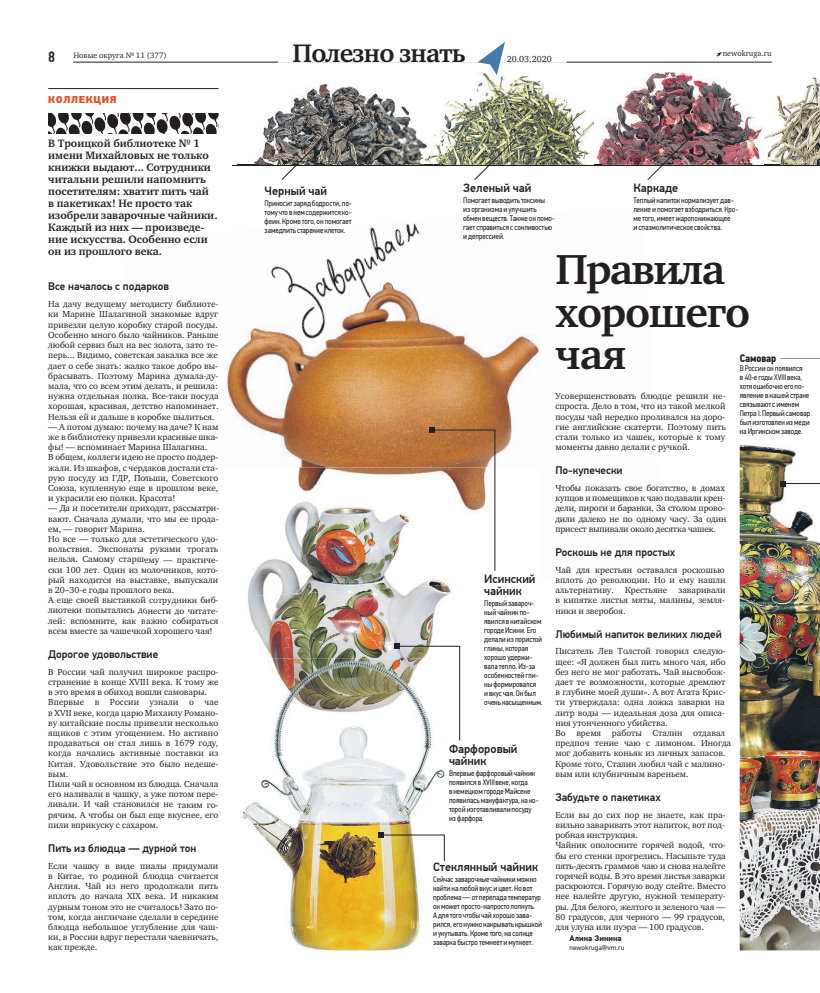
<style>
.page{position:relative;width:820px;height:993px;background:#fff}
.page>*{position:absolute;margin:0;border:0;box-sizing:border-box;transform-origin:0 0}
.t1{font:700 43px/42px "Charter ITC";letter-spacing:-.03em;color:#231f20}
.t2{font:700 26px "Charter ITC";letter-spacing:-.03em;color:#231f20}
.t3{font:500 12px/12px "PF Din Text Pro";color:#231f20}
.t4{font:700 11px/12px "Charter ITC";color:#231f20}
.t5{font:500 11px "PF Din Text Pro";color:#231f20}
.t6{font:700 11px "PF Din Text Cond Pro";letter-spacing:-.01em;color:#231f20}
.t7{font:900 10px "PF Din Text Pro";letter-spacing:.07em;color:#e65120}
.t8{font:9px/10.2px "Charter ITC";color:#231f20}
.t9{font:8px/9px "PF Din Text Cond Pro";letter-spacing:-.01em;color:#231f20}
.t10{font:8px "Charter ITC";color:#231f20}
.t11{font:700 8px "PF Din Text Pro";color:#231f20}
.t12{font:7px "PF Din Text Pro";color:#231f20}
.s1{font-family:"PF Din Text Cond Pro";font-weight:500;font-size:15px}
</style>
<div class="page">
<svg style="left:716px;top:52px;width:5px;height:5px"></svg>
<hr style="left:73px;top:62px;width:698px;height:1px;background:#231f20">
<div style="left:278px;top:43px;width:288px;height:20px;background:#fff"></div>
<img style="left:226px;top:328px;width:313px;height:139px">
<svg style="left:48px;top:113px;width:171px;height:21px"></svg>
<hr style="left:48px;top:88px;width:170px;height:1px;background:#231f20">
<hr style="left:232px;top:165px;width:587px;height:1px;background:#231f20">
<img style="left:237px;top:72px;width:582px;height:93px">
<svg style="left:477px;top:42px;width:28px;height:33px"></svg>
<img style="left:410px;top:72px;width:34px;height:93px">
<img style="left:594px;top:72px;width:23px;height:93px">
<img style="left:764px;top:72px;width:37px;height:93px">
<img style="left:248px;top:598px;width:213px;height:60px">
<img style="left:247px;top:467px;width:249px;height:131px">
<img style="left:242px;top:658px;width:219px;height:292px">
<hr style="left:780px;top:358px;width:39px;height:1px;background:#231f20">
<svg style="left:281px;top:138px;width:42px;height:42px"></svg>
<svg style="left:474px;top:138px;width:42px;height:42px"></svg>
<svg style="left:646px;top:138px;width:43px;height:42px"></svg>
<img style="left:739px;top:444px;width:80px;height:506px">
<img style="left:785px;top:483px;width:34px;height:1px">
<svg style="left:377px;top:831px;width:67px;height:30px"></svg>
<svg style="left:394px;top:643px;width:66px;height:97px"></svg>
<svg style="left:429px;top:427px;width:66px;height:144px"></svg>
<svg style="left:780px;top:480px;width:5px;height:6px"></svg>
<img style="left:253px;top:223px;width:196px;height:127px">
<p class="t10" style="left:48px;top:50px;width:120px"><span class="s1">8</span> Новые округа № 11 (377)</p>
<p class="t2" style="left:292px;top:37px;width:175px">Полезно знать</p>
<p class="t10" style="left:722px;top:48px;width:50px">newokruga.ru</p>
<p class="t8" style="left:506px;top:54px;width:47px">20.03.2020</p>
<p class="t7" style="left:48px;top:95px;width:70px">КОЛЛЕКЦИЯ</p>
<p class="t4" style="left:48px;top:137px;width:171px">В Троицкой библиотеке № 1 имени Михайловых не только книжки выдают... Сотрудники читальни решили напомнить посетителям: хватит пить чай в пакетиках! Не просто так изобрели заварочные чайники.<br>Каждый из них — произведе&shy;ние искусства. Особенно если он из прошлого века.</p>
<p class="t5" style="left:48px;top:281px;width:122px">Все началось с подарков</p>
<p class="t8" style="left:48px;top:299px;width:172px;text-align:justify">На дачу ведущему методисту библиоте&shy;ки Марине Шалагиной знакомые вдруг привезли целую коробку старой посуды.<br>Особенно много было чайников. Раньше любой сервиз был на вес золота, зато те&shy;перь... Видимо, советская закалка все же дает о себе знать: жалко такое добро вы&shy;брасывать. Поэтому Марина думала-ду&shy;мала, что со всем этим делать, и решила: нужна отдельная полка. Все-таки посуда хорошая, красивая, детство напоминает.<br>Нельзя ей и дальше в коробке пылиться.</p>
<p class="t8" style="left:48px;top:421px;width:173px">— А потом думаю: почему на даче? К нам же в библиотеку привезли красивые шка&shy;фы! — вспоминает Марина Шалагина.<br>В общем, коллеги идею не просто поддер&shy;жали. Из шкафов, с чердаков достали ста&shy;рую посуду из ГДР, Польши, Советского Союза, купленную еще в прошлом веке, и украсили ею полки. Красота!</p>
<p class="t8" style="left:48px;top:503px;width:172px">— Да и посетители приходят, рассматри&shy;вают. Сначала думали, что мы ее прода&shy;ем, — говорит Марина.<br>Но все — только для эстетического удо&shy;вольствия. Экспонаты<br>нельзя. Самому старшему — практиче&shy;ски 100 лет. Один из молочников, кото&shy;рый находится на выставке, выпускали в 20–30-е годы прошлого века.<br>А еще своей выставкой сотрудники б б&shy;лиотеки попытались донести до читате&shy;лей: вспомните, как важно собираться всем вместе за чашечкой хорошего чая!</p>
<p class="t5" style="left:48px;top:649px;width:111px">Дорогое удовольствие</p>
<p class="t8" style="left:48px;top:666px;width:172px">В России чай получил широкое распро&shy;странение в конце XVIII века. К тому же в это время в обиход вошли самовары.<br>Впервые в России<br>в XVII веке, когда царю Михаилу Романо&shy;ву китайские послы привезли несколько ящиков с этим угощением. Но активно продаваться он стал лишь в<br>когда начались активные поставки из<br>Китая. Удовольствие это было недеше&shy;вым.<br>Пили чай в основном из блюдца. Сначала его наливали в чашку, а уже потом пере&shy;ливали. И чай становился не<br>рячим. А чтобы он был еще вкуснее, его пили вприкуску с сахаром.</p>
<p class="t5" style="left:48px;top:843px;width:150px">Пить из блюдца — дурной тон</p>
<p class="t8" style="left:48px;top:860px;width:172px">Если чашку в виде пиалы<br>в Китае, то родиной блюдца<br>Англия. Чай из него продолжали пить вплоть до начала XIX века.<br>дурным тоном это не считалось! Зато по&shy;том, когда англичане сделали в середине блюдца небольшое углубление для чаш&shy;ки, в России вдруг перестали чаевничать, как прежде.</p>
<p class="t8" style="left:144px;top:472px;width:76px">льши, Советского</p>
<p class="t8" style="left:150px;top:544px;width:70px">руками трогать</p>
<p class="t8" style="left:205px;top:595px;width:7px">и</p>
<p class="t8" style="left:149px;top:697px;width:70px">узнали о чае</p>
<p class="t8" style="left:174px;top:737px;width:45px">1679 году,</p>
<p class="t8" style="left:177px;top:799px;width:42px">таким го-</p>
<p class="t8" style="left:173px;top:860px;width:47px;text-align:right">придумали считается</p>
<p class="t8" style="left:171px;top:890px;width:49px">И никаким</p>
<p class="t3" style="left:264px;top:185px;width:64px">Черный чай</p>
<p class="t9" style="left:264px;top:199px;width:89px;text-align:justify">Приноситзаряд бодрости, по&shy;тому что в немсодержится ко&shy;феин. Кроме того, он помогает замедлить старение клеток.</p>
<p class="t3" style="left:463px;top:183px;width:70px">Зеленый чай</p>
<p class="t9" style="left:463px;top:196px;width:93px">Помогает выводить токсины<br>из организма и улучшить обмен веществ. Также он помо&shy;гаетсправиться ссонливостью и депрессией.</p>
<p class="t3" style="left:633px;top:183px;width:46px">Каркаде</p>
<p class="t9" style="left:633px;top:196px;width:106px">Теплый напиток нормализует дав&shy;ление и помогает взбодриться. Кро&shy;ме того, имеетжаропонижающее<br>и спазмолитическое свойства.</p>
<p class="t3" style="left:484px;top:574px;width:53px">Исинский чайник</p>
<p class="t9" style="left:484px;top:599px;width:60px">Первый завароч&shy;ный чайник по&shy;явился в китайском городеИсини. Его делали из пористой глины, которая хорошо удержи&shy;вала тепло. Из-за особенностей гли&shy;ныформировался<br>и вкус чая. Он был очень насыщенным.</p>
<p class="t3" style="left:449px;top:744px;width:70px">Фарфоровый чайник</p>
<p class="t9" style="left:449px;top:769px;width:91px">Впервыефарфоровый чайник появился в XVIII веке, когда<br>в немецкомгородеМайсене появиласьмануфактура, на ко&shy;торой изготавливали посуду изфарфора.</p>
<p class="t3" style="left:433px;top:861px;width:106px">Стеклянный чайник</p>
<p class="t9" style="left:433px;top:874px;width:111px">Сейчасзаварочные чайникиможно найти на любой вкус и цвет. Но вот проблема — от перепада температур онможет просто-напросто лопнуть.<br>А для того чтобычай хорошо зава&shy;рился, его нужно накрывать крышкой и укутывать. Кроме того, на солнце заварка быстро темнеет имутнеет.</p>
<p class="t1" style="left:555px;top:249px;width:196px">Правила хорошего чая</p>
<p class="t6" style="left:739px;top:353px;width:38px">Самовар</p>
<p class="t9" style="left:739px;top:364px;width:71px">В России он появился<br>в 40-е годы XVIII века, хотя ошибочно его по&shy;явление в нашей ст ане</p>
<p class="t8" style="left:555px;top:391px;width:172px;text-align:justify">Усовершенствовать блюдце решили не&shy;спроста. Дело в том, что из такой мелкой посуды чай нередко проливался на доро&shy;гие английские скатерти. Поэтому пить стали только из чашек, которые к тому моменты давно делали с ручкой.</p>
<p class="t5" style="left:555px;top:466px;width:69px">По-купечески</p>
<p class="t8" style="left:555px;top:482px;width:172px">Чтобы показать свое богатство, в домах купцов и помещиков к чаю подавали крен&shy;дели, пироги и баранки. За столом прово&shy;дили далеко не по одному часу. За один присест выпивали около десятка чашек.</p>
<p class="t5" style="left:555px;top:547px;width:121px">Роскошь не для простых</p>
<p class="t8" style="left:555px;top:564px;width:172px;text-align:justify">Чай для крестьян оставался роскошью вплоть до революции. Но и ему нашли альтернативу. Крестьяне заваривали в кипятке листья мяты, малины, земля&shy;ники и зверобоя.</p>
<p class="t5" style="left:555px;top:629px;width:168px">Любимый напиток великих людей</p>
<p class="t8" style="left:555px;top:646px;width:177px">Писатель Лев Толстой говорил следую&shy;щее: «Я должен был пить много чая, ибо без него не мог работать. Чай высвобож&shy;дает те возможности, которые дремлют в глубине моей души». А вот Агата Крис&shy;ти утверждала: одна ложка заварки на литр воды — идеальная доза для описа&shy;ния утонченного убийства.<br>Во время работы Сталин отдавал предпоч тение чаю с лимоном. Иногда мог добавить коньяк из личных запасов.<br>Кроме того, Сталин любил чай с малино&shy;вым или клубничным вареньем.</p>
<p class="t5" style="left:555px;top:792px;width:107px">Забудьте о пакетиках</p>
<p class="t8" style="left:555px;top:809px;width:172px">Если вы до сих пор не знаете, как пра&shy;вильно заваривать этот напиток, вот под&shy;робная инструкция.<br>Чайник ополосните горячей водой, что&shy;бы его стенки прогрелись. Насыпьте туда пять-десять граммов чаю и снова налейте горячей воды. В это время листья заварки раскроются. Горячую воду слейте. Вместо нее налейте другую, нужной температу&shy;ры. Для белого, желтого и зеленого чая — 80 градусов, для черного — 99 градусов, для улуна или пуэра — 100 градусов.</p>
<p class="t11" style="left:569px;top:933px;width:53px">Алина Зинина</p>
<p class="t12" style="left:569px;top:944px;width:56px">newokruga@vm.ru</p>
<p class="t9" style="left:739px;top:391px;width:72px;text-indent:56px">р связываютс именем<br>Петра I. Первый самовар был изготовлен измеди наИргинскомзаводе.</p>
</div>
